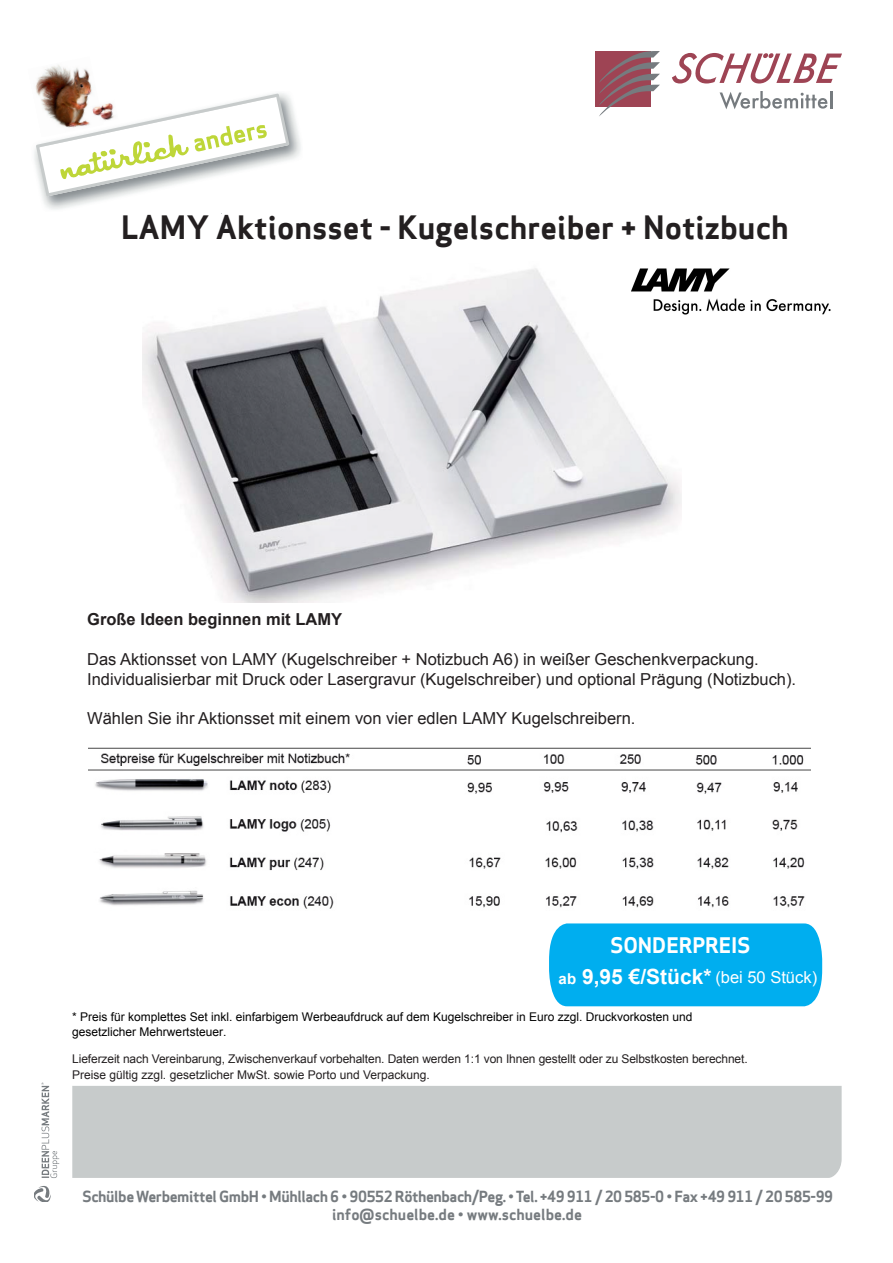
<style>
.page{position:relative;width:893px;height:1263px;background:#fff}
.page>*{position:absolute;margin:0;border:0;box-sizing:border-box;transform-origin:0 0}
.t1{font:700 31.5px "Apex Sans";color:#231f20}
.t2{font:700 21px "Arial";color:#fff}
.t3{font:700 21px "Apex Sans";color:#fff}
.t4{font:16.5px/19.8px "Arial";color:#231f20}
.t5{font:700 16.5px "Arial";color:#231f20}
.t6{font:700 15px/18px "Apex Sans";letter-spacing:-.03em;color:#767b7f;text-align:center}
.t7{font:12px/16.2px "Arial";letter-spacing:-.01em;color:#231f20}
.t8{font:12px/14.4px "Arial";color:#000001}
.s1{font-size:15px}
.s2{font-weight:400;font-size:16.5px}
</style>
<div class="page">
<svg style="left:672px;top:53px;width:170px;height:31px"></svg>
<svg style="left:719px;top:91px;width:113px;height:18px"></svg>
<div style="left:595px;top:52px;width:56px;height:55px;background:#9e4454"></div>
<svg style="left:599px;top:51px;width:61px;height:65px"></svg>
<div style="left:72px;top:1086px;width:769px;height:92px;background:#c7cbcb"></div>
<svg style="left:34px;top:1083px;width:25px;height:119px"></svg>
<div style="left:549px;top:923px;width:273px;height:83px;background:#00aeef"></div>
<img style="left:34px;top:93px;width:267px;height:117px">
<svg style="left:36px;top:94px;width:253px;height:102px"></svg>
<img style="left:34px;top:65px;width:69px;height:72px">
<img style="left:90px;top:100px;width:28px;height:24px">
<img style="left:143px;top:268px;width:538px;height:334px">
<img style="left:629px;top:268px;width:202px;height:49px">
<img style="left:89px;top:747px;width:722px;height:162px">
<h1 class="t1" style="left:121px;top:207px;width:669px">LAMY Aktionsset - Kugelschreiber + Notizbuch</h1>
<p class="t5" style="left:87px;top:608px;width:256px">Große Ideen beginnen mit LAMY</p>
<p class="t4" style="left:87px;top:649px;width:710px">Das Aktionsset von LAMY (Kugelschreiber + Notizbuch A6) in weißer Geschenkverpackung.<br>Individualisierbar mit Druck oder Lasergravur (Kugelschreiber) und optional Prägung (Notizbuch).</p>
<p class="t4" style="left:87px;top:709px;width:550px">Wählen Sie ihr Aktionsset mit einem von vier edlen LAMY Kugelschreibern.</p>
<p class="t3" style="left:610px;top:932px;width:142px">SONDERPREIS</p>
<p class="t2" style="left:559px;top:962px;width:260px"><span class="s1">ab</span> 9,95 €/Stück* <span class="s2">(bei 50 Stück)</span></p>
<p class="t8" style="left:72px;top:1010px;width:622px">* Preis für komplettes Set inkl. einfarbigem Werbeaufdruck auf dem Kugelschreiber in Euro zzgl. Druckvorkosten und gesetzlicher Mehrwertsteuer.</p>
<p class="t7" style="left:72px;top:1050px;width:677px">Lieferzeit nach Vereinbarung, Zwischenverkauf vorbehalten. Daten werden 1:1 von Ihnen gestellt oder zu Selbstkosten berechnet.<br>Preise gültig zzgl. gesetzlicher MwSt. sowie Porto und Verpackung.</p>
<p class="t6" style="left:83px;top:1187px;width:752px">SchülbeWerbemittel GmbH • Mühllach 6 • 90552 Röthenbach/Peg. •Tel. +49 911 / 20 585-0 • Fax +49 911 / 20 585-99 info@schuelbe.de • www.schuelbe.de</p>
</div>
